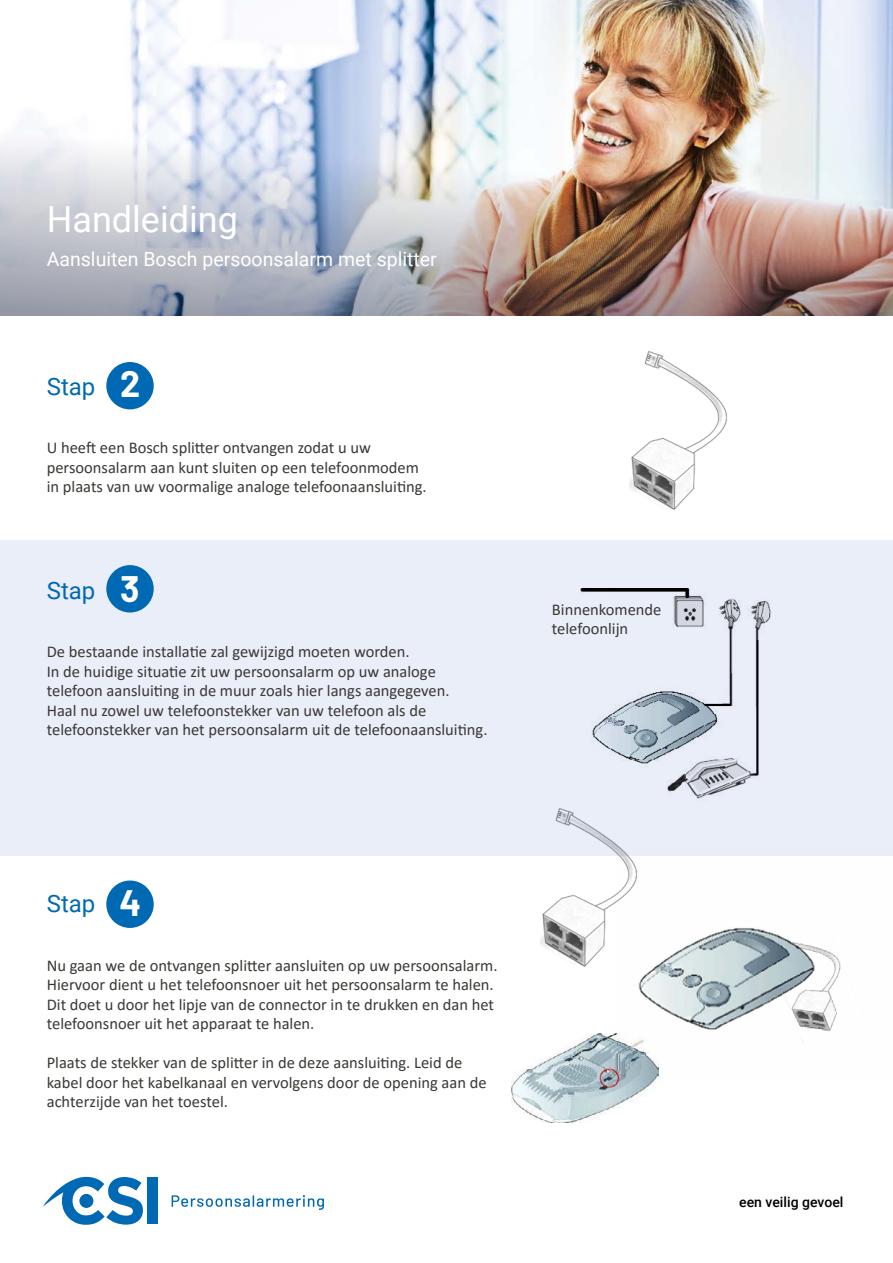
<style>
.page{position:relative;width:893px;height:1263px;background:#fff}
.page>*{position:absolute;margin:0;border:0;box-sizing:border-box;transform-origin:0 0}
.t1{font:36px "Roboto";color:#fff}
.t2{font:700 36px "Barlow";color:#fff}
.t3{font:24px "Roboto";color:#0069b4}
.t4{font:19.5px "Roboto";color:#fff}
.t5{font:16.5px/19.5px "Calibri";color:#3b3834}
.t6{font:500 14.1px "Roboto";color:#000}
</style>
<div class="page">
<img style="left:0;top:0;width:893px;height:316px">
<div style="left:0;top:540px;width:893px;height:316px;background:#e9eef9"></div>
<img style="left:630px;top:351px;width:97px;height:159px">
<img style="left:512px;top:1033px;width:143px;height:90px">
<img style="left:541px;top:808px;width:80px;height:159px">
<img style="left:617px;top:848px;width:224px;height:233px">
<img style="left:580px;top:589px;width:191px;height:210px">
<div style="left:106px;top:362px;width:48px;height:47px;background:#0069b4;border-radius:50%"></div>
<div style="left:106px;top:565px;width:48px;height:47px;background:#0069b4;border-radius:50%"></div>
<div style="left:106px;top:880px;width:48px;height:48px;background:#0069b4;border-radius:50%"></div>
<svg style="left:172px;top:1195px;width:152px;height:15px"></svg>
<div style="left:147px;top:1178px;width:10px;height:46px;background:#0069b4"></div>
<svg style="left:43px;top:1177px;width:100px;height:48px"></svg>
<div style="left:79px;top:1194px;width:14px;height:14px;background:#0069b4;border-radius:50%"></div>
<h1 class="t1" style="left:47px;top:194px;width:193px">Handleiding</h1>
<p class="t4" style="left:47px;top:245px;width:392px">Aansluiten Bosch persoonsalarm met splitter</p>
<h2 class="t3" style="left:47px;top:369px;width:50px">Stap</h2>
<h1 class="t2" style="left:120px;top:358px;width:22px">2</h1>
<p class="t5" style="left:47px;top:437px;width:382px">U heeft een Bosch splitter ontvangen zodat u uw persoonsalarm aan kunt sluiten op een telefoonmodem in plaats van uw voormalige analoge telefoonaansluiting.</p>
<h2 class="t3" style="left:47px;top:573px;width:50px">Stap</h2>
<h1 class="t2" style="left:120px;top:562px;width:21px">3</h1>
<p class="t5" style="left:47px;top:642px;width:442px">De bestaande installatie zal gewijzigd moeten worden.<br>In de huidige situatie zit uw persoonsalarm op uw analoge telefoon aansluiting in de muur zoals hier langs aangegeven.<br>Haal nu zowel uw telefoonstekker van uw telefoon als de telefoonstekker van het persoonsalarm uit de telefoonaansluiting.</p>
<p class="t5" style="left:552px;top:599px;width:111px">Binnenkomende telefoonlijn</p>
<h2 class="t3" style="left:47px;top:887px;width:50px">Stap</h2>
<h1 class="t2" style="left:119px;top:876px;width:23px">4</h1>
<p class="t5" style="left:47px;top:955px;width:452px">Nu gaan we de ontvangen splitter aansluiten op uw persoonsalarm.<br>Hiervoor dient u het telefoonsnoer uit het persoonsalarm te halen.<br>Dit doet u door het lipje van de connector in te drukken en dan het telefoonsnoer uit het apparaat te halen.</p>
<p class="t5" style="left:47px;top:1053px;width:441px">Plaats de stekker van de splitter in de deze aansluiting. Leid de kabel door het kabelkanaal en vervolgens door de opening aan de achterzijde van het toestel.</p>
<p class="t6" style="left:739px;top:1192px;width:106px">een veilig gevoel</p>
</div>
